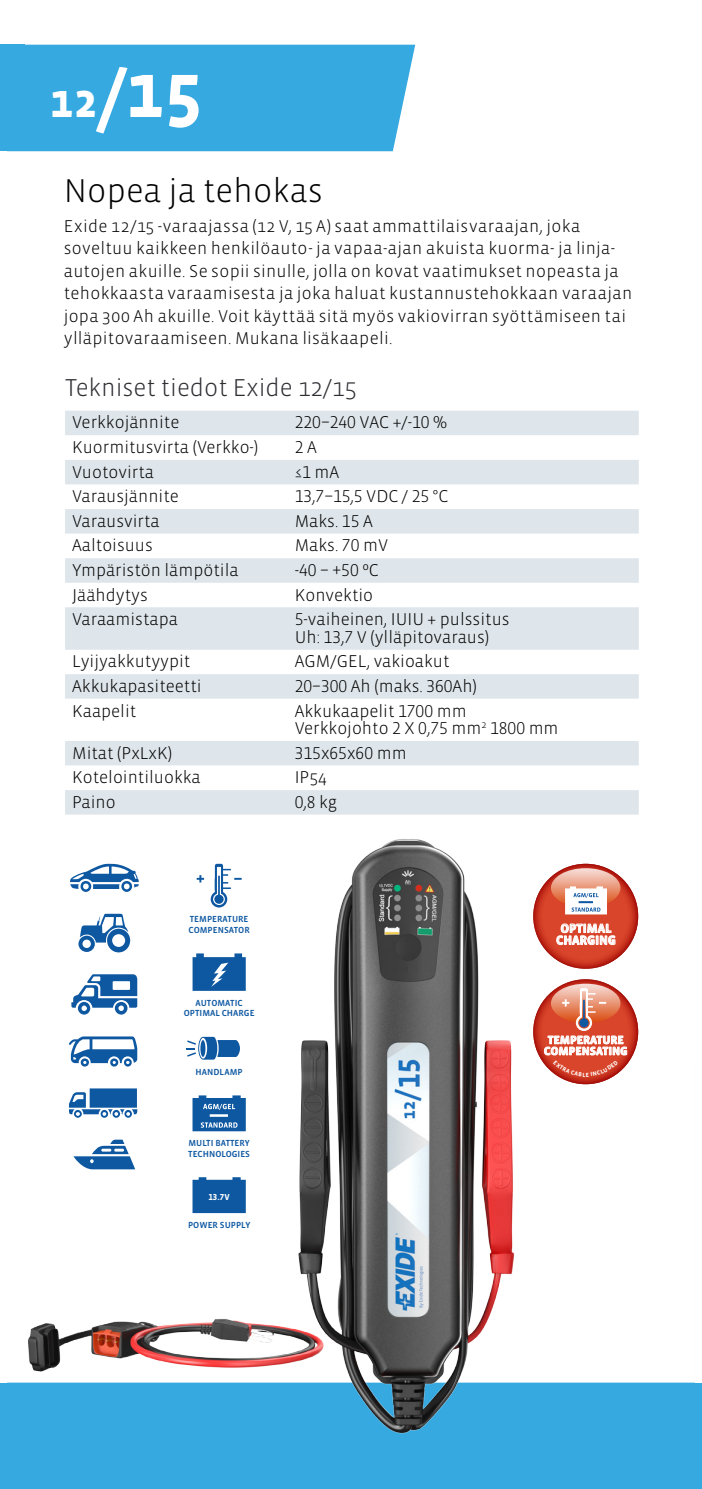
<style>
.page{position:relative;width:702px;height:1489px;background:#fff}
.page>*{position:absolute;margin:0;border:0;box-sizing:border-box;transform-origin:0 0}
.t1{font:700 47.75px "Vista Sans OT";color:#fff}
.t2{font:300 33.75px "Vista Sans OT";color:#000}
.t3{font:300 25px "Vista Sans OT";color:#2e2e33}
.t4{font:300 17.5px/17.5px "Vista Sans OT";color:#000}
.t5{font:300 17.5px/22.5px "Vista Sans OT";letter-spacing:.02em;color:#000}
.t6{font:700 12.5px/12px "Vista Sans OT";color:#fff;text-align:center}
.t7{font:700 11.5px/11px "Vista Sans OT";color:#fff;text-align:center}
.t8{font:500 9px/10.2px "Vista Sans OT";color:#0e58a2}
.t9{font:700 9px "Vista Sans OT";color:#fff}
.s1{font-size:83.25px}
.s2{font-size:77px}
</style>
<div class="page">
<div style="left:0;top:1382px;width:702px;height:106px;background:#36a9e1"></div>
<div style="left:0;top:45px;width:25px;height:106px;background:#36a9e1"></div>
<svg style="left:7px;top:1382px;width:687px;height:1px"></svg>
<div style="left:25px;top:45px;width:390px;height:106px;background:#36a9e1"></div>
<img style="left:251px;top:839px;width:313px;height:595px">
<img style="left:28px;top:1310px;width:303px;height:65px">
<svg style="left:533px;top:863px;width:105px;height:105px;background:#ca3a26"></svg>
<svg style="left:551px;top:868px;width:69px;height:76px"></svg>
<svg style="left:533px;top:979px;width:105px;height:105px"></svg>
<div style="left:65px;top:410px;width:573px;height:25px;background:#dfe6eb"></div>
<div style="left:65px;top:460px;width:573px;height:24px;background:#dfe6eb"></div>
<div style="left:65px;top:509px;width:573px;height:24px;background:#dfe6eb"></div>
<div style="left:65px;top:558px;width:573px;height:24px;background:#dfe6eb"></div>
<div style="left:65px;top:607px;width:573px;height:42px;background:#dfe6eb"></div>
<div style="left:65px;top:674px;width:573px;height:24px;background:#dfe6eb"></div>
<div style="left:65px;top:740px;width:573px;height:25px;background:#dfe6eb"></div>
<div style="left:65px;top:790px;width:573px;height:24px;background:#dfe6eb"></div>
<svg style="left:186px;top:1036px;width:54px;height:23px"></svg>
<svg style="left:192px;top:953px;width:54px;height:37px;background:#3371b0"></svg>
<svg style="left:192px;top:1095px;width:54px;height:36px;background:#3b77b3"></svg>
<svg style="left:197px;top:863px;width:45px;height:44px"></svg>
<svg style="left:192px;top:1177px;width:54px;height:35px;background:#1e63a8"></svg>
<svg style="left:70px;top:863px;width:69px;height:28px"></svg>
<svg style="left:78px;top:913px;width:52px;height:39px"></svg>
<svg style="left:71px;top:974px;width:67px;height:40px"></svg>
<svg style="left:73px;top:1139px;width:62px;height:30px"></svg>
<svg style="left:69px;top:1088px;width:68px;height:29px"></svg>
<svg style="left:69px;top:1036px;width:68px;height:30px"></svg>
<svg style="left:544px;top:983px;width:83px;height:93px;background:#de7a66"></svg>
<h1 class="t1" style="left:50px;top:76px;width:154px">12<span class="s1">/</span><span class="s2">15</span></h1>
<h2 class="t2" style="left:64px;top:173px;width:260px">Nopea ja tehokas</h2>
<p class="t5" style="left:64px;top:215px;width:570px">Exide 12/15 -varaajassa (12 V, 15 A) saat ammattilaisvaraajan, joka soveltuu kaikkeen henkilöauto- ja vapaa-ajan akuista kuorma- ja linja&shy;autojen akuille. Se sopii sinulle, jolla on kovat vaatimukset nopeasta ja tehokkaasta varaamisesta ja joka haluat kustannustehokkaan varaajan jopa 300 Ah akuille. Voit käyttää sitä myös vakiovirran syöttämiseen tai ylläpitovaraamiseen. Mukana lisäkaapeli.</p>
<h3 class="t3" style="left:65px;top:375px;width:293px">Tekniset tiedot Exide 12/15</h3>
<p class="t4" style="left:72px;top:414px;width:109px">Verkkojännite</p>
<p class="t4" style="left:295px;top:414px;width:154px">220–240 VAC +/-10 %</p>
<p class="t4" style="left:72px;top:438px;width:188px">Kuormitusvirta (Verkko-)</p>
<p class="t4" style="left:295px;top:438px;width:24px">2 A</p>
<p class="t4" style="left:72px;top:463px;width:83px">Vuotovirta</p>
<p class="t4" style="left:295px;top:463px;width:46px">≤1 mA</p>
<p class="t4" style="left:72px;top:488px;width:108px">Varausjännite</p>
<p class="t4" style="left:295px;top:488px;width:155px">13,7–15,5 VDC / 25 °C</p>
<p class="t4" style="left:72px;top:512px;width:89px">Varausvirta</p>
<p class="t4" style="left:295px;top:512px;width:79px">Maks. 15 A</p>
<p class="t4" style="left:72px;top:537px;width:82px">Aaltoisuus</p>
<p class="t4" style="left:295px;top:537px;width:95px">Maks. 70 mV</p>
<p class="t4" style="left:72px;top:561px;width:168px">Ympäristön lämpötila</p>
<p class="t4" style="left:295px;top:561px;width:86px">-40 – +50 ºC</p>
<p class="t4" style="left:72px;top:586px;width:77px">Jäähdytys</p>
<p class="t4" style="left:295px;top:586px;width:80px">Konvektio</p>
<p class="t4" style="left:72px;top:611px;width:107px">Varaamistapa</p>
<p class="t4" style="left:295px;top:611px;width:216px">5-vaiheinen, IUIU + pulssitus<br>Uh: 13,7 V (ylläpitovaraus)</p>
<p class="t4" style="left:72px;top:653px;width:120px">Lyijyakkutyypit</p>
<p class="t4" style="left:295px;top:653px;width:156px">AGM/GEL, vakioakut</p>
<p class="t4" style="left:72px;top:677px;width:131px">Akkukapasiteetti</p>
<p class="t4" style="left:295px;top:677px;width:184px">20–300 Ah (maks. 360Ah)</p>
<p class="t4" style="left:72px;top:702px;width:66px">Kaapelit</p>
<p class="t4" style="left:295px;top:702px;width:265px">Akkukaapelit 1700 mm<br>Verkkojohto 2 X 0,75 mm<sup>2</sup> 1800 mm</p>
<p class="t4" style="left:72px;top:744px;width:101px">Mitat (PxLxK)</p>
<p class="t4" style="left:295px;top:744px;width:113px">315x65x60 mm</p>
<p class="t4" style="left:72px;top:769px;width:130px">Kotelointiluokka</p>
<p class="t4" style="left:295px;top:769px;width:34px">IP54</p>
<p class="t4" style="left:72px;top:793px;width:45px">Paino</p>
<p class="t4" style="left:295px;top:793px;width:44px">0,8 kg</p>
<p class="t8" style="left:188px;top:914px;width:63px">TEMPERATURE<br>COMPENSATOR</p>
<p class="t8" style="left:184px;top:997px;width:72px;text-align:center">AUTOMATIC<br>OPTIMAL CHARGE</p>
<p class="t8" style="left:195px;top:1066px;width:49px">HANDLAMP</p>
<p class="t8" style="left:188px;top:1138px;width:63px">MULTI BATTERY<br>TECHNOLOGIES</p>
<p class="t9" style="left:208px;top:1191px;width:23px">13.7V</p>
<p class="t8" style="left:188px;top:1219px;width:64px">POWER SUPPLY</p>
<p class="t6" style="left:556px;top:922px;width:61px">OPTIMAL<br>CHARGING</p>
<p class="t7" style="left:544px;top:1034px;width:85px">TEMPERATURE<br>COMPENSATING</p>
</div>
